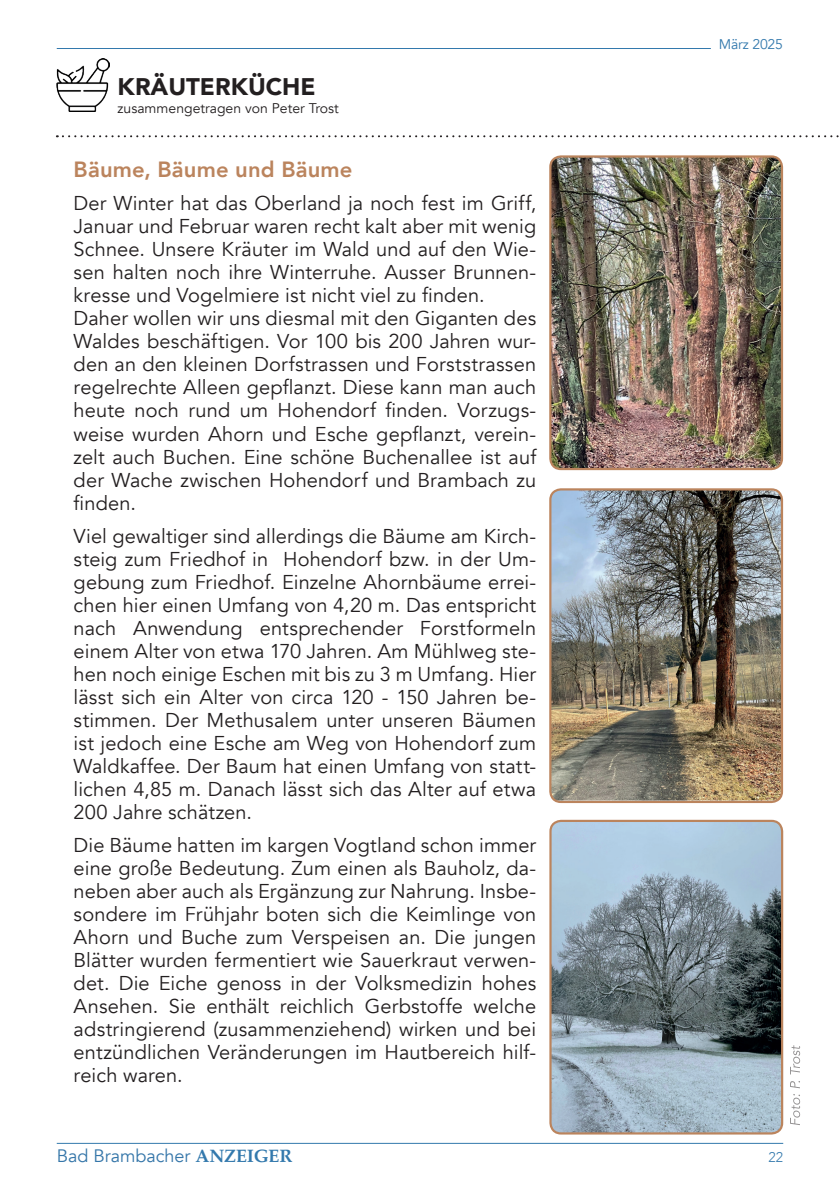
<style>
.page{position:relative;width:840px;height:1191px;background:#fff}
.page>*{position:absolute;margin:0;border:0;box-sizing:border-box;transform-origin:0 0}
.t1{font:900 24px "Avenir";color:#231f20}
.t2{font:800 22px "Avenir";letter-spacing:.005em;color:#bb845d}
.t3{font:20px/23px "Avenir";letter-spacing:.005em;color:#231f20;text-align:justify}
.t4{font:18px "Avenir";color:#3576a9}
.t5{font:14px "Avenir";color:#231f20}
.t6{font:14px "Avenir";letter-spacing:-.01em;color:#3379ad}
.t7{font:300 14px "Avenir";color:#3379ad}
.s1{font-family:"Palatino";font-weight:700;color:#3379ad}
</style>
<div class="page">
<hr style="left:57px;top:1143px;width:725px;height:1px;background:#3379ad">
<hr style="left:57px;top:48px;width:653px;height:1px;background:#3379ad">
<img style="left:57px;top:59px;width:53px;height:53px">
<svg style="left:57px;top:135px;width:782px;height:2px"></svg>
<img style="left:552px;top:156px;width:229px;height:313px">
<div style="left:549px;top:155px;width:233px;height:315px;border:2px solid #bb845d;border-radius:11px"></div>
<svg style="left:790px;top:1045px;width:9px;height:80px"></svg>
<img style="left:552px;top:489px;width:229px;height:311px">
<div style="left:549px;top:488px;width:233px;height:315px;border:2px solid #bb845d;border-radius:11px"></div>
<img style="left:551px;top:821px;width:230px;height:312px">
<div style="left:549px;top:819px;width:233px;height:315px;border:2px solid #bb845d;border-radius:11px"></div>
<p class="t1" style="left:118px;top:66px;width:199px">KRÄUTERKÜCHE</p>
<p class="t5" style="left:118px;top:100px;width:222px">zusammengetragen von Peter Trost</p>
<p class="t2" style="left:74px;top:153px;width:280px">Bäume, Bäume und Bäume</p>
<p class="t3" style="left:74px;top:192px;width:464px;text-align:left">Der Winter hat das Oberland ja noch fest im Griff, Januar und Februar waren recht kalt aber mit wenig Schnee. Unsere Kräuter im Wald und auf den Wie&shy;sen halten noch ihre Winterruhe. Ausser Brunnen&shy;kresse und Vogelmiere ist nicht viel zu finden.<br>Daher wollen wir uns diesmal mit den Giganten des Waldes beschäftigen. Vor 100 bis 200 Jahren wur&shy;den an den kleinen Dorfstrassen und Forststrassen regelrechte Alleen gepflanzt. Diese kann man auch heute noch rund um Hohendorf finden. Vorzugs&shy;weise wurden Ahorn und Esche gepflanzt, verein&shy;zelt auch Buchen. Eine schöne Buchenallee ist auf der Wache zwischen Hohendorf und Brambach zu finden.</p>
<p class="t3" style="left:74px;top:524px;width:464px">Viel gewaltiger sind allerdings die Bäume am Kirch&shy;steig zum Friedhof in Hohendorf bzw. in der Um&shy;gebung zum Friedhof. Einzelne Ahornbäume errei&shy;chen hier einen Umfang von 4,20 m. Das entspricht nach Anwendung entsprechender Forstformeln einem Alter von etwa 170 Jahren. Am Mühlweg ste&shy;hen noch einige Eschen mit bis zu 3 m Umfang. Hier lässt sich ein Alter von circa 120 - 150 Jahren be&shy;stimmen. Der Methusalem unter unseren Bäumen ist jedoch eine Esche am Weg von Hohendorf zum Waldkaffee. Der Baum hat einen Umfang von statt&shy;lichen 4,85 m. Danach lässt sich das Alter auf etwa 200 Jahre schätzen.</p>
<p class="t3" style="left:74px;top:833px;width:464px">Die Bäume hatten im kargen Vogtland schon immer eine große Bedeutung. Zum einen als Bauholz, da&shy;neben aber auch als Ergänzung zur Nahrung. Insbe&shy;sondere im Frühjahr boten sich die Keimlinge von Ahorn und Buche zum Verspeisen an. Die jungen Blätter wurden fermentiert wie Sauerkraut verwen&shy;det. Die Eiche genoss in der Volksmedizin hohes Ansehen. Sie enthält reichlich Gerbstoffe welche adstringierend (zusammenziehend) wirken und bei entzündlichen Veränderungen im Hautbereich hilf&shy;reich waren.</p>
<p class="t6" style="left:718px;top:36px;width:66px">März 2025</p>
<p class="t4" style="left:57px;top:1145px;width:237px">Bad Brambacher <span class="s1">ANZEIGER</span></p>
<p class="t7" style="left:768px;top:1149px;width:16px">22</p>
</div>
